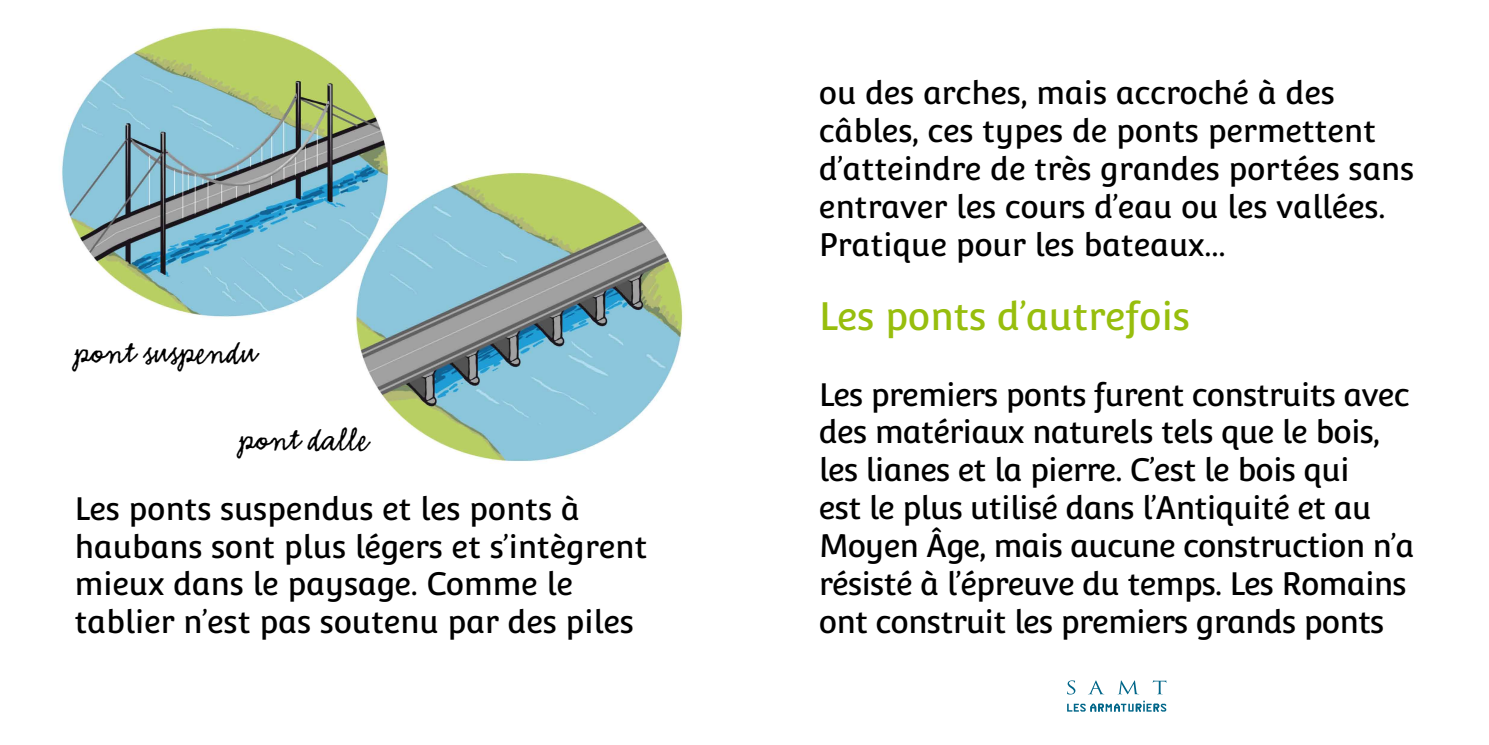
<style>
.page{position:relative;width:1489px;height:745px;background:#fff}
.page>*{position:absolute;margin:0;border:0;box-sizing:border-box;transform-origin:0 0}
.t1{font:38.5px "Convergence";letter-spacing:-.01em;color:#97be0d}
.t2{font:35px "Emmascript MVB Std";color:#000}
.t3{font:31.5px/37.8px "Convergence";letter-spacing:-.01em;color:#000}
.t4{font:31.5px/37.8px "Convergence";letter-spacing:-.03em;color:#000}
</style>
<div class="page">
<svg style="left:1067px;top:700px;width:99px;height:11px"></svg>
<svg style="left:1067px;top:680px;width:8px;height:14px"></svg>
<svg style="left:1090px;top:680px;width:12px;height:13px"></svg>
<svg style="left:1119px;top:680px;width:18px;height:13px"></svg>
<svg style="left:1152px;top:680px;width:14px;height:13px"></svg>
<img style="left:62px;top:27px;width:623px;height:435px">
<p class="t2" style="left:74px;top:333px;width:184px">pont suspendu</p>
<p class="t2" style="left:239px;top:420px;width:132px">pont dalle</p>
<p class="t3" style="left:74px;top:489px;width:574px">Les ponts suspendus et les ponts à haubans sont plus légers et s’intègrent mieux dans le paysage. Comme le tablier n’est pas soutenu par des piles</p>
<p class="t3" style="left:819px;top:74px;width:597px">ou des arches, mais accroché à des câbles, ces types de ponts permettent d’atteindre de très grandes portées sans entraver les cours d’eau ou les vallées.</p>
<p class="t3" style="left:819px;top:225px;width:408px">Pratique pour les bateaux…</p>
<p class="t1" style="left:819px;top:293px;width:373px">Les ponts d’autrefois</p>
<p class="t4" style="left:819px;top:375px;width:597px">Les premiers ponts furent construits avec des matériaux naturels tels que le bois, les lianes et la pierre. C’est le bois qui<br>est le plus utilisé dans l’Antiquité et au Moyen Âge, mais aucune construction n’a résisté à l’épreuve du temps. Les Romains ont construit les premiers grands ponts</p>
</div>
